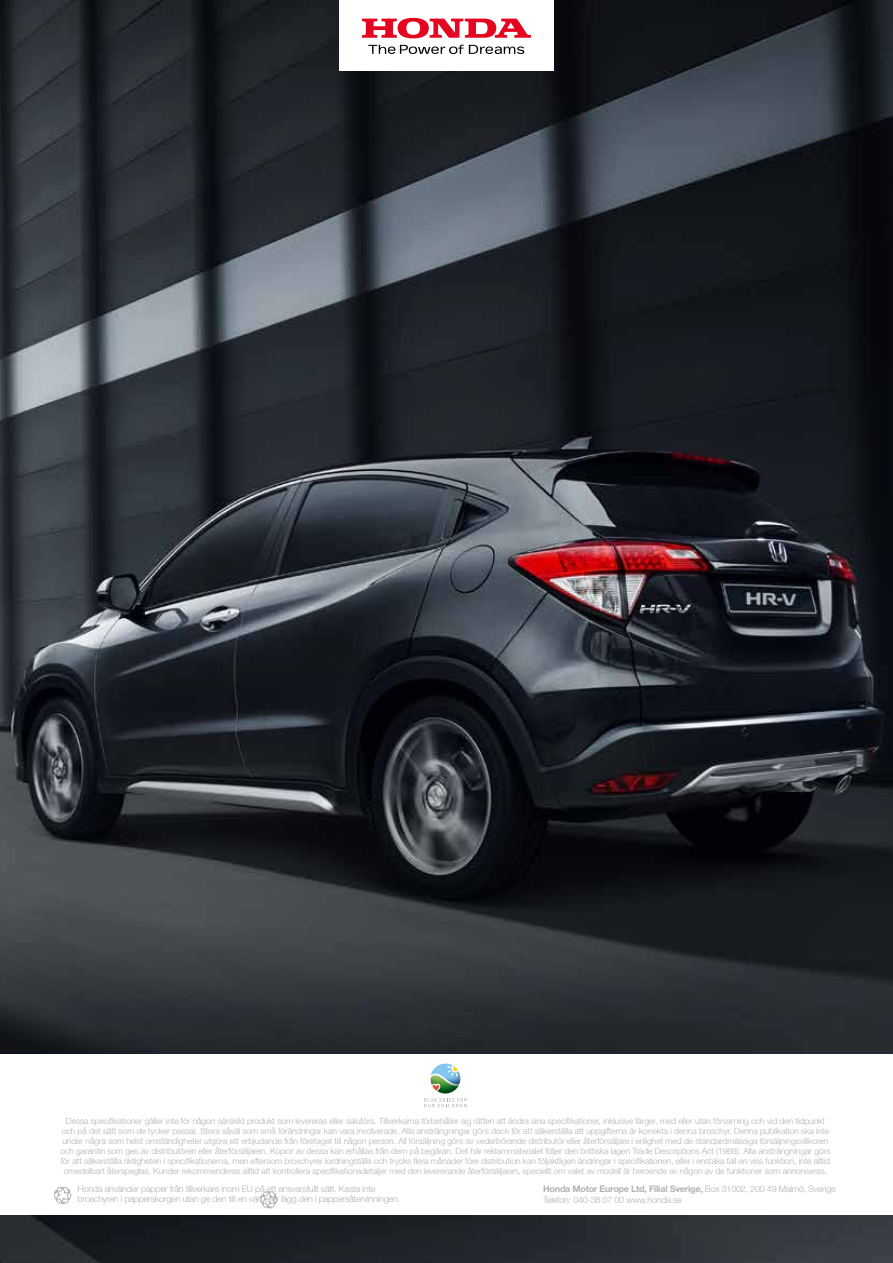
<style>
.page{position:relative;width:893px;height:1263px;background:#fff}
.page>*{position:absolute;margin:0;border:0;box-sizing:border-box;transform-origin:0 0}
.t1{font:300 9px/10.5px "Helvetica Neue LT";letter-spacing:-.025em;color:#b3b2b2}
.t2{font:700 9px "Helvetica Neue LT Std";letter-spacing:-.025em;color:#b3b2b2}
.t3{font:300 8.55px/10.1px "Helvetica Neue LT";letter-spacing:-.01em;color:#b3b2b2;text-align:center}
.s1{font-family:"Helvetica Neue LT";font-weight:300}
</style>
<div class="page">
<img style="left:0;top:0;width:893px;height:1263px">
<div style="left:0;top:1054px;width:893px;height:161px;background:#fff"></div>
<div style="left:339px;top:0;width:215px;height:70px;background:#fff"></div>
<svg style="left:362px;top:18px;width:169px;height:20px"></svg>
<svg style="left:368px;top:45px;width:156px;height:9px"></svg>
<svg style="left:424px;top:1063px;width:43px;height:44px"></svg>
<svg style="left:260px;top:1192px;width:17px;height:16px"></svg>
<svg style="left:54px;top:1187px;width:17px;height:17px"></svg>
<p class="t3" style="left:60px;top:1116px;width:771px">Dessa specifikationer gäller inte för någon särskild produkt som levereras eller saluförs. Tillverkarna förbehåller sig rätten att ändra sina specifikationer, inklusive färger, med eller utan förvarning och vid den tidpunkt och på det sätt som de tycker passar. Stora såväl som små förändringar kan vara involverade. Alla ansträngningar görs dock för att säkerställa att uppgifterna är korrekta i denna broschyr. Denna publikation ska inte under några som helst omständigheter utgöra ett erbjudande från företaget till någon person. All försäljning görs av vederbörande distributör eller återförsäljare i enlighet med de standardmässiga försäljningsvillkoren och garantin som ges av distributören eller återförsäljaren. Kopior av dessa kan erhållas från dem på begäran. Det här reklammaterialet följer den brittiska lagen Trade Descriptions Act (1968). Alla ansträngningar görs för att säkerställa riktigheten i specifikationerna, men eftersom broschyrer iordningställs och trycks flera månader före distribution kan följaktligen ändringar i specifikationen, eller i enstaka fall en viss funktion, inte alltid omedelbart återspeglas. Kunder rekommenderas alltid att kontrollera specifikationsdetaljer med den levererande återförsäljaren, speciellt om valet av modell är beroende av någon av de funktioner som annonseras.</p>
<p class="t1" style="left:78px;top:1183px;width:324px">Honda använder papper från tillverkare inom EU på ett ansvarsfullt sätt. Kasta inte broschyren i papperskorgen utan ge den till en vän eller lägg den i pappersåtervinningen.</p>
<p class="t2" style="left:543px;top:1183px;width:294px">Honda Motor Europe Ltd, Filial Sverige, <span class="s1">Box 31002, 200 49 Malmö, Sverige</span></p>
<p class="t1" style="left:543px;top:1194px;width:140px">Telefon: 040-38 07 00 www.honda.se</p>
</div>
